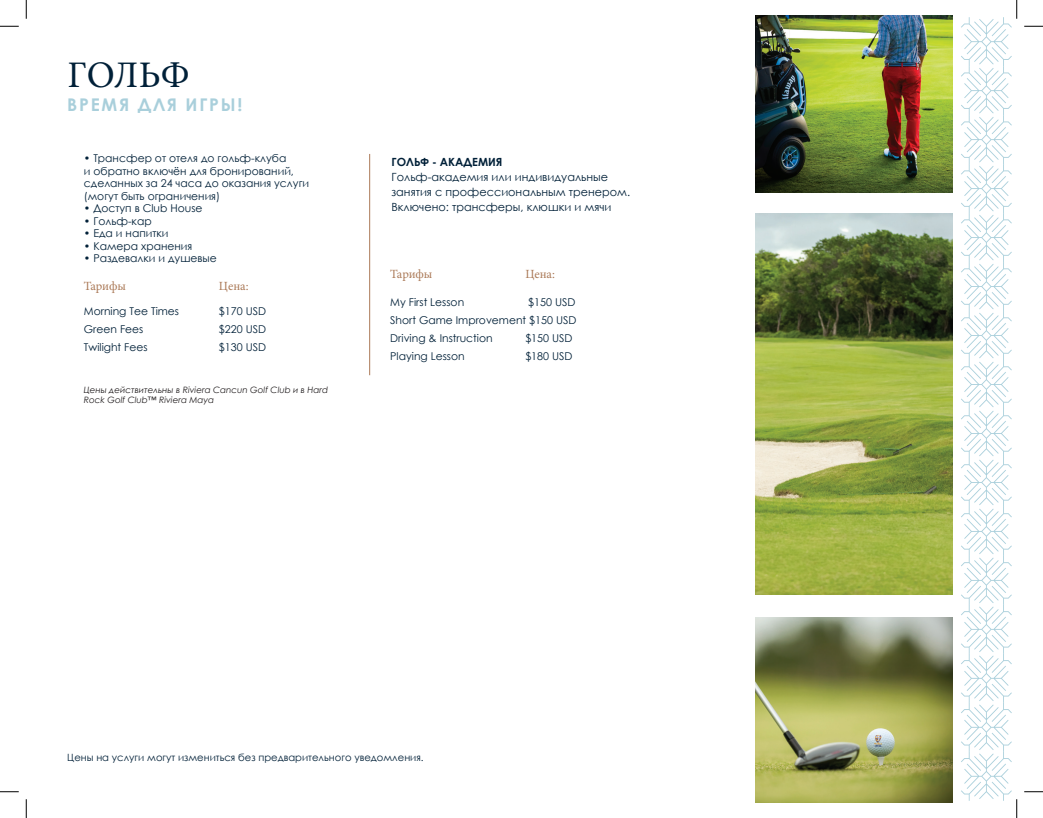
<style>
.page{position:relative;width:1043px;height:818px;background:#fff}
.page>*{position:absolute;margin:0;border:0;box-sizing:border-box;transform-origin:0 0}
.t1{font:37.5px "Minion Pro";letter-spacing:.005em;color:#002038}
.t2{font:700 17.5px "Century Gothic";letter-spacing:.1em;color:#a9cfdb}
.t3{font:12.5px "Minion Pro";letter-spacing:-.01em;color:#ab7a58}
.t4{font:11.25px/15px "Century Gothic";color:#002038}
.t5{font:700 11.25px "Century Gothic";color:#002038}
.t6{font:10.75px/12.5px "Century Gothic";color:#002038}
.t7{font:10px "Century Gothic";color:#002038}
.t8{font:italic 8.75px/10.5px "Century Gothic";color:#231f20}
</style>
<div class="page">
<hr style="left:369px;top:154px;width:1px;height:221px;background:#ab7a58">
<img style="left:755px;top:214px;width:197px;height:380px">
<img style="left:755px;top:617px;width:197px;height:185px">
<img style="left:755px;top:15px;width:197px;height:177px">
<svg style="left:0;top:25px;width:19px;height:2px"></svg>
<svg style="left:1024px;top:25px;width:18px;height:2px"></svg>
<svg style="left:0;top:791px;width:19px;height:1px"></svg>
<svg style="left:1024px;top:791px;width:18px;height:1px"></svg>
<svg style="left:25px;top:0;width:2px;height:19px"></svg>
<svg style="left:25px;top:799px;width:2px;height:19px"></svg>
<svg style="left:961px;top:0;width:56px;height:818px"></svg>
<h1 class="t1" style="left:67px;top:50px;width:124px">ГОЛЬФ</h1>
<h2 class="t2" style="left:67px;top:91px;width:176px">ВРЕМЯ ДЛЯ ИГРЫ!</h2>
<p class="t6" style="left:84px;top:152px;width:227px">• Трансфер от отеля до гольф-клуба<br>и обратно включён для бронирований, сделанных за 24 часа до оказания услуги (могут быть ограничения)</p>
<p class="t6" style="left:84px;top:202px;width:120px">• Доступ в Club House</p>
<p class="t6" style="left:84px;top:214px;width:69px">• Гольф-кар</p>
<p class="t6" style="left:84px;top:227px;width:86px">• Еда и напитки</p>
<p class="t6" style="left:84px;top:239px;width:110px">• Камера хранения</p>
<p class="t6" style="left:84px;top:252px;width:134px">• Раздевалки и душевые</p>
<p class="t3" style="left:84px;top:277px;width:44px">Тарифы</p>
<p class="t3" style="left:219px;top:277px;width:31px">Цена:</p>
<p class="t6" style="left:84px;top:305px;width:97px">Morning Tee Times</p>
<p class="t6" style="left:219px;top:305px;width:49px">$170 USD</p>
<p class="t6" style="left:84px;top:323px;width:61px">Green Fees</p>
<p class="t6" style="left:219px;top:323px;width:49px">$220 USD</p>
<p class="t6" style="left:84px;top:341px;width:65px">Twilight Fees</p>
<p class="t6" style="left:219px;top:341px;width:49px">$130 USD</p>
<p class="t8" style="left:84px;top:384px;width:246px">Цены действительны в Riviera Cancun Golf Club и в Hard<br>Rock Golf Club™ Riviera Maya</p>
<p class="t5" style="left:391px;top:153px;width:112px">ГОЛЬФ - АКАДЕМИЯ</p>
<p class="t4" style="left:391px;top:169px;width:240px">Гольф-академия или индивидуальные занятия с профессиональным тренером.<br>Включено: трансферы, клюшки и мячи</p>
<p class="t3" style="left:390px;top:265px;width:44px">Тарифы</p>
<p class="t3" style="left:525px;top:265px;width:31px">Цена:</p>
<p class="t6" style="left:390px;top:295px;width:75px">My First Lesson</p>
<p class="t6" style="left:390px;top:292px;width:188px;line-height:18.1px;text-align:justify;text-indent:138px">$150 USD Short Game Improvement $150 USD Driving &amp; Instruction</p>
<p class="t6" style="left:525px;top:331px;width:49px">$150 USD</p>
<p class="t6" style="left:390px;top:350px;width:76px">Playing Lesson</p>
<p class="t6" style="left:525px;top:350px;width:49px">$180 USD</p>
<p class="t7" style="left:67px;top:750px;width:358px">Цены на услуги могут измениться без предварительного уведомления.</p>
</div>
